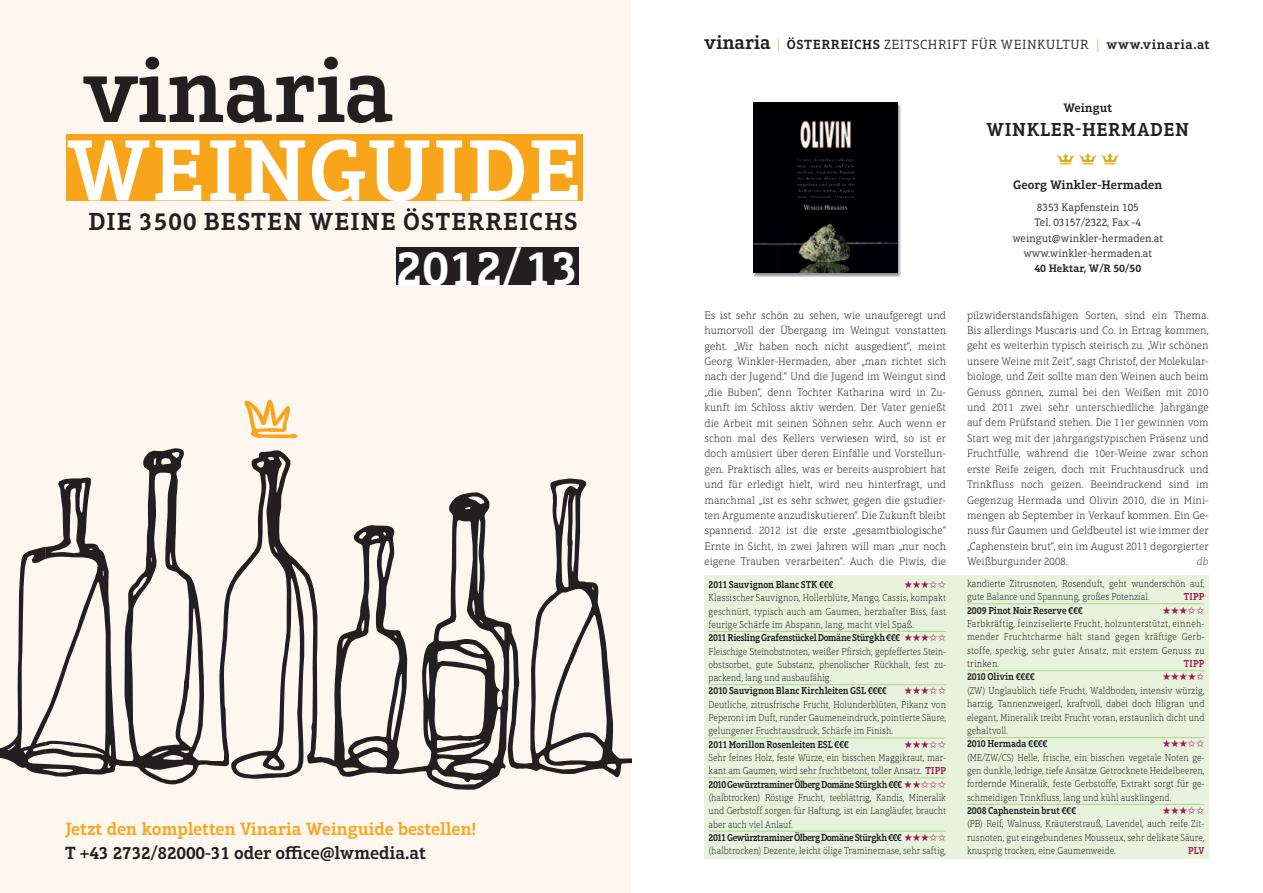
<style>
.page{position:relative;width:1263px;height:893px;background:#fff}
.page>*{position:absolute;margin:0;border:0;box-sizing:border-box;transform-origin:0 0}
.t1{font:600 88.05px "Aptifer Slab LT Pro";letter-spacing:.025em;color:#fff}
.t2{font:600 49.5px "Aptifer Slab LT Pro";color:#fff}
.t3{font:600 25.2px "Aptifer Slab LT Pro";letter-spacing:.045em;color:#231f20}
.t4{font:600 19.05px "Aptifer Slab LT Pro";letter-spacing:.115em;color:#231f20}
.t5{font:600 18px "Aptifer Slab LT Pro";letter-spacing:-.01em;color:#f9a51b}
.t6{font:600 18px "Aptifer Slab LT Pro";letter-spacing:-.01em;color:#231f20}
.t7{font:600 13.5px "Aptifer Slab LT Pro";letter-spacing:.04em;color:#231f20}
.t8{font:600 12.45px "Aptifer Slab LT Pro";color:#231f20}
.t9{font:100 10.95px/15.5px "Aptifer Slab LT Pro";color:#231f20;text-align:justify}
.t10{font:300 10.95px/15.5px "Aptifer Slab LT Pro";color:#231f20;text-align:center}
.t11{font:italic 300 10.95px "Aptifer Slab LT Pro";color:#6c6d70}
.t12{font:100 10.35px/13.4px "Aptifer Slab LT Pro";color:#231f20;scale:.9 1}
.t13{font:600 10.35px "Aptifer Slab LT Pro";letter-spacing:-.015em;color:#231f20;scale:.9 1}
.t14{font:600 10.35px "Aptifer Slab LT Pro";color:#9e1c50;scale:.9 1}
.s1{font-size:19.5px}
.s2{font-weight:300;color:#f9a51b}
.s3{font-weight:300}
.s4{font-weight:600}
.s5{font-family:"Zapf Ding Neu";font-weight:400;color:#9e1c50}
.s6{font-weight:600;color:#9e1c50}
</style>
<div class="page">
<div style="left:0;top:0;width:631px;height:893px;background:#fef7f0"></div>
<div style="left:396px;top:248px;width:182px;height:37px;background:#231f20"></div>
<div style="left:66px;top:134px;width:516px;height:66px;background:#f9a51b"></div>
<svg style="left:83px;top:57px;width:309px;height:66px"></svg>
<svg style="left:244px;top:399px;width:53px;height:40px"></svg>
<svg style="left:0;top:547px;width:45px;height:228px"></svg>
<svg style="left:45px;top:448px;width:472px;height:342px"></svg>
<svg style="left:517px;top:478px;width:115px;height:299px"></svg>
<img style="left:753px;top:103px;width:148px;height:174px">
<img style="left:753px;top:103px;width:144px;height:169px">
<svg style="left:1056px;top:153px;width:63px;height:11px"></svg>
<div style="left:704px;top:575px;width:505px;height:283px;background:#e8f3de"></div>
<hr style="left:709px;top:631px;width:237px;height:1px;background:#acd589">
<hr style="left:709px;top:684px;width:237px;height:1px;background:#acd589">
<hr style="left:709px;top:738px;width:237px;height:1px;background:#acd589">
<hr style="left:709px;top:777px;width:237px;height:1px;background:#acd589">
<hr style="left:709px;top:831px;width:237px;height:1px;background:#acd589">
<hr style="left:967px;top:603px;width:237px;height:1px;background:#acd589">
<hr style="left:967px;top:670px;width:237px;height:1px;background:#acd589">
<hr style="left:967px;top:737px;width:237px;height:1px;background:#acd589">
<hr style="left:967px;top:804px;width:237px;height:1px;background:#acd589">
<p class="t1" style="left:67px;top:119px;width:516px">WEINGUIDE</p>
<p class="t3" style="left:89px;top:207px;width:491px">DIE 3500 BESTEN WEINE ÖSTERREICHS</p>
<p class="t2" style="left:396px;top:239px;width:184px">2012/13</p>
<p class="t5" style="left:65px;top:818px;width:413px">Jetzt den kompletten Vinaria Weinguide bestellen!</p>
<p class="t6" style="left:65px;top:842px;width:362px">T +43 2732/82000-31 oder office@lwmedia.at</p>
<p class="t7" style="left:704px;top:36px;width:507px"><span class="s1">vinaria</span> <span class="s2">|</span> ÖSTERREICHS <span class="s3">ZEITSCHRIFT FÜR WEINKULTUR</span> <span class="s2">|</span> www.vinaria.at</p>
<p class="t8" style="left:1063px;top:101px;width:51px">Weingut</p>
<p class="t4" style="left:987px;top:118px;width:204px">Winkler-Hermaden</p>
<p class="t8" style="left:1013px;top:178px;width:151px">Georg Winkler-Hermaden</p>
<p class="t10" style="left:1012px;top:199px;width:152px">8353 Kapfenstein 105<br>Tel. 03157/2322, Fax -4 weingut@winkler-hermaden.at www.winkler-hermaden.at<br><span class="s4">40 Hektar, W/r 50/50</span></p>
<p class="t9" style="left:704px;top:307px;width:243px">Es ist sehr schön zu sehen, wie unaufgeregt und humorvoll der Übergang im Weingut vonstatten geht. „Wir haben noch nicht ausgedient“, meint Georg Winkler-Hermaden, aber „man richtet sich nach der Jugend.“ Und die Jugend im Weingut sind „die Buben“, denn Tochter Katharina wird in Zu&shy;kunft im Schloss aktiv werden. Der Vater genießt die Arbeit mit seinen Söhnen sehr. Auch wenn er schon mal des Kellers verwiesen wird, so ist er doch amüsiert über deren Einfälle und Vorstellun&shy;gen. Praktisch alles, was er bereits ausprobiert hat und für erledigt hielt, wird neu hinterfragt, und manchmal „ist es sehr schwer, gegen die gstudier&shy;ten Argumente anzudiskutieren“. Die Zukunft bleibt spannend. 2012 ist die erste „gesamtbiologische“ Ernte in Sicht, in zwei Jahren will man „nur noch eigene Trauben verarbeiten“. Auch die Piwis, die</p>
<p class="t9" style="left:967px;top:307px;width:243px">pilzwiderstandsfähigen Sorten, sind ein Thema.<br>Bis allerdings Muscaris und Co. in Ertrag kommen, geht es weiterhin typisch steirisch zu. „Wir schönen unsere Weine mit Zeit“, sagt Christof, der Molekular&shy;biologe, und Zeit sollte man den Weinen auch beim Genuss gönnen, zumal bei den Weißen mit 2010 und 2011 zwei sehr unterschiedliche Jahrgänge auf dem Prüfstand stehen. Die 11er gewinnen vom Start weg mit der jahrgangstypischen Präsenz und Fruchtfülle, während die 10er-Weine zwar schon erste Reife zeigen, doch mit Fruchtausdruck und Trinkfluss noch geizen. Beeindruckend sind im Gegen zug Hermada und Olivin 2010, die in Mini&shy;mengen ab September in Verkauf kommen. Ein Ge&shy;nuss für Gaumen und Geldbeutel ist wie immer der „Caphenstein brut“, ein im August 2011 degorgierter Weißburgunder 2008.</p>
<p class="t11" style="left:1197px;top:555px;width:13px">db</p>
<p class="t13" style="left:709px;top:578px;width:140px">2011 Sauvignon blanc Stk €€€</p>
<p class="t12" style="left:709px;top:578px;width:265px;text-indent:195px"><span class="s5">HHHII </span>Klassischer Sauvignon, Hollerblüte, Mango, Cassis, kompakt geschnürt, typisch auch am Gaumen, herzhafter Biss, fast feurige Schärfe im Abspann, lang, macht viel Spaß.<br><span class="s4">2011 riesling Grafenstückel domäne Stürgkh €€€</span> <span class="s5">HHHII </span>Fleischige Steinobstnoten, weißer Pfirsich, gepfeffertes Stein&shy;obstsorbet, gute Substanz, phenolischer Rückhalt, fest zu&shy;packend, lang und ausbaufähig.<br><span class="s4">2010 Sauvignon blanc kirchleiten GSl €€€€</span></p>
<p class="t12" style="left:709px;top:684px;width:265px;text-indent:195px"><span class="s5">HHHII </span>Deutliche, zitrusfrische Frucht, Holunderblüten, Pikanz von Peperoni im Duft, runder Gaumeneindruck, pointierte Säure, gelungener Fruchtausdruck, Schärfe im Finish.<br><span class="s4">2011 morillon rosenleiten eSl €€€</span></p>
<p class="t12" style="left:709px;top:738px;width:265px;text-indent:195px"><span class="s5">HHHII </span>Sehr feines Holz, feste Würze, ein bisschen Maggikraut, mar&shy;kant am Gaumen, wird sehr fruchtbetont, toller Ansatz. <span class="s6">tipp </span><span class="s4">2010 Gewürztraminer ölberg domäne Stürgkh €€€</span> <span class="s5">HHIII </span>(halbtrocken) Röstige Frucht, teeblättrig, Kandis, Mineralik und Gerbstoff sorgen für Haftung, ist ein Langläufer, braucht aber auch viel Anlauf.<br><span class="s4">2011 Gewürztraminer ölberg domäne Stürgkh €€€</span> <span class="s5">HHHII </span>(halbtrocken) Dezente, leicht ölige Traminernase, sehr saftig,</p>
<p class="t12" style="left:967px;top:577px;width:265px">kandierte Zitrusnoten, Rosenduft, geht wunderschön auf, gute Balance und Spannung, großes Potenzial.</p>
<p class="t14" style="left:1184px;top:591px;width:25px">tipp</p>
<p class="t13" style="left:967px;top:604px;width:130px">2009 pinot noir reserve €€€</p>
<p class="t12" style="left:967px;top:603px;width:265px;text-align:justify;text-indent:195px"><span class="s5">HHHII </span>Farbkräftig, feinziselierte Frucht, holzunterstützt, einneh&shy;mender Fruchtcharme hält stand gegen kräftige Gerb&shy;stoffe, speckig, sehr guter Ansatz, mit erstem Genuss zu trinken.</p>
<p class="t14" style="left:1184px;top:657px;width:25px">tipp</p>
<p class="t13" style="left:967px;top:671px;width:77px">2010 Olivin €€€€</p>
<p class="t12" style="left:967px;top:670px;width:265px;text-indent:195px"><span class="s5">HHHHI </span>(ZW) Unglaublich tiefe Frucht, Waldboden, intensiv würzig, harzig, Tannenzweigerl, kraftvoll, dabei doch filigran und elegant, Mineralik treibt Frucht voran, erstaunlich dicht und gehaltvoll.<br><span class="s4">2010 Hermada €€€€</span></p>
<p class="t12" style="left:967px;top:737px;width:265px;text-indent:195px"><span class="s5">HHHII </span>(ME/ZW/CS) Helle, frische, ein bisschen vegetale Noten ge&shy;gen dunkle, ledrige, tiefe Ansätze. Getrocknete Heidelbeeren, fordernde Mineralik, feste Gerbstoffe, Extrakt sorgt für ge&shy;schmeidigen Trinkfluss, lang und kühl ausklingend.<br><span class="s4">2008 caphenstein brut €€€</span></p>
<p class="t12" style="left:967px;top:804px;width:265px;text-align:justify;text-indent:195px"><span class="s5">HHHII </span>(PB) Reif, Walnuss, Kräuterstrauß, Lavendel, auch reife Zit&shy;rusnoten, gut eingebundenes Mousseux, sehr delikate Säure, knusprig trocken, eine Gaumenweide.</p>
<p class="t14" style="left:1188px;top:844px;width:20px">plV</p>
</div>
